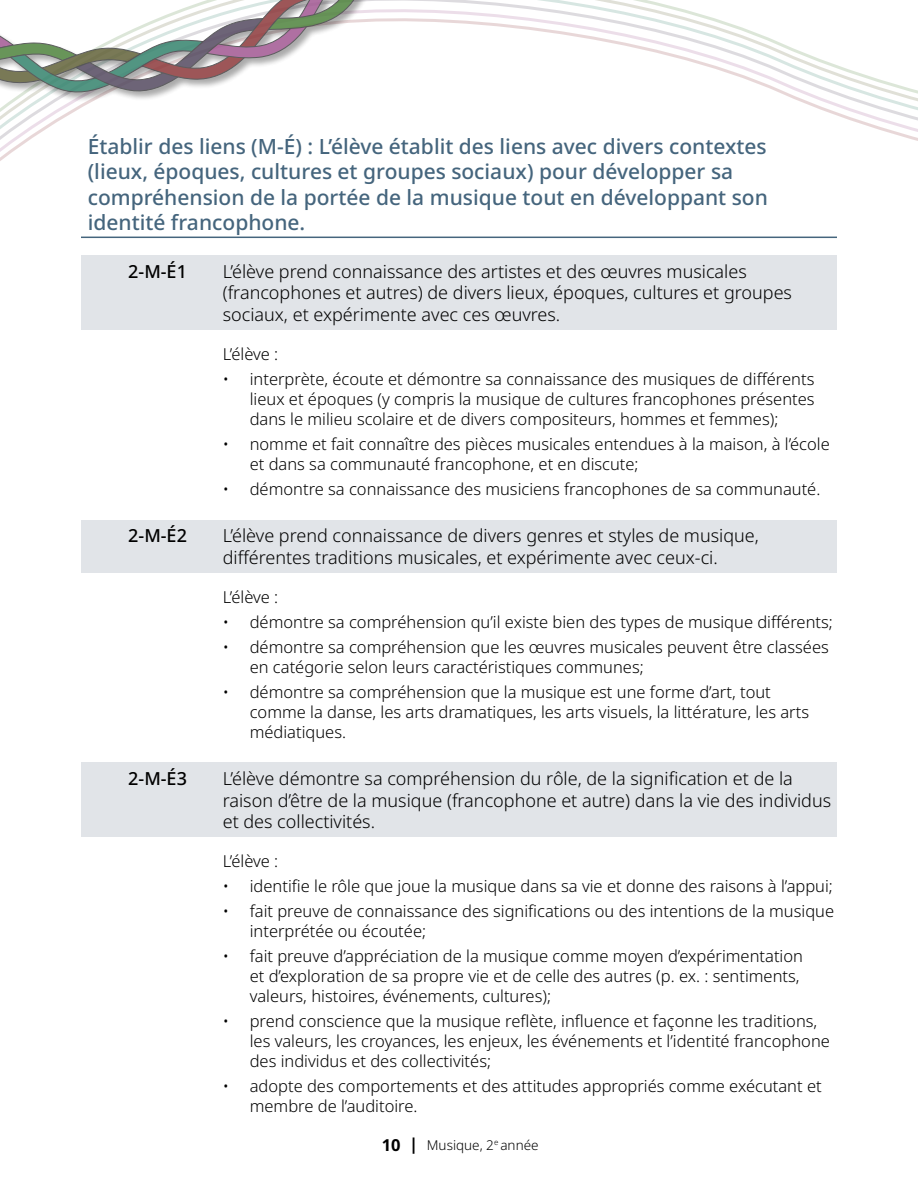
<style>
.page{position:relative;width:918px;height:1188px;background:#fff}
.page>*{position:absolute;margin:0;border:0;box-sizing:border-box;transform-origin:0 0}
.Header_Outcomes{font:500 21px/25.2px "Noto Sans";color:#45657d}
.GLO_arts{font:300 18px/21.6px "Noto Sans";color:#000}
.GLO_arts-2{font:500 18px "Noto Sans";color:#000}
.Bullet_Outcome_no_bullet{font:300 16.5px/19.8px "Noto Sans";color:#000}
.t1{font:300 13.5px "Noto Sans";color:#000}
.s1{font-weight:700;font-size:16.5px}
</style>
<div class="page">
<svg style="left:0;top:0;width:918px;height:161px"></svg>
<div style="left:0;top:0;width:514px;height:102px;background:#000;opacity:.4"></div>
<svg style="left:0;top:0;width:407px;height:96px"></svg>
<hr style="left:81px;top:237px;width:756px;height:1px;background:#45657d">
<div style="left:81px;top:255px;width:756px;height:75px;background:#e1e4e8"></div>
<div style="left:81px;top:520px;width:756px;height:52px;background:#e1e4e8"></div>
<div style="left:81px;top:763px;width:756px;height:74px;background:#e1e4e8"></div>
<h3 class="Header_Outcomes" style="left:88px;top:134px;width:682px">Établir des liens (M-É) : L’élève établit des liens avec divers contextes (lieux, époques, cultures et groupes sociaux) pour développer sa compréhension de la portée de la musique tout en développant son identité francophone.</h3>
<h4 class="GLO_arts-2" style="left:128px;top:259px;width:60px">2-M-É1</h4>
<h4 class="GLO_arts" style="left:223px;top:261px;width:571px">L’élève prend connaissance des artistes et des œuvres musicales (francophones et autres) de divers lieux, époques, cultures et groupes sociaux, et expérimente avec ces œuvres.</h4>
<p class="Bullet_Outcome_no_bullet" style="left:223px;top:344px;width:57px">L’élève :</p>
<p class="Bullet_Outcome_no_bullet" style="left:250px;top:369px;width:566px;text-align:justify;text-indent:-27px">• interprète, écoute et démontre sa connaissance des musiques de différents lieux et époques (y compris la musique de cultures francophones présentes dans le milieu scolaire et de divers compositeurs, hommes et femmes);</p>
<p class="Bullet_Outcome_no_bullet" style="left:250px;top:434px;width:582px;text-indent:-27px">• nomme et fait connaître des pièces musicales entendues à la maison, à l’école et dans sa communauté francophone, et en discute;</p>
<p class="Bullet_Outcome_no_bullet" style="left:223px;top:479px;width:599px">• démontre sa connaissance des musiciens francophones de sa communauté.</p>
<h4 class="GLO_arts-2" style="left:128px;top:523px;width:60px">2-M-É2</h4>
<h4 class="GLO_arts" style="left:223px;top:525px;width:538px">L’élève prend connaissance de divers genres et styles de musique, différentes traditions musicales, et expérimente avec ceux-ci.</h4>
<p class="Bullet_Outcome_no_bullet" style="left:223px;top:587px;width:57px">L’élève :</p>
<p class="Bullet_Outcome_no_bullet" style="left:223px;top:612px;width:612px">• démontre sa compréhension qu’il existe bien des types de musique différents;</p>
<p class="Bullet_Outcome_no_bullet" style="left:250px;top:638px;width:581px;text-indent:-27px">• démontre sa compréhension que les œuvres musicales peuvent être classées en catégorie selon leurs caractéristiques communes;</p>
<p class="Bullet_Outcome_no_bullet" style="left:250px;top:683px;width:561px;text-indent:-27px">• démontre sa compréhension que la musique est une forme d’art, tout comme la danse, les arts dramatiques, les arts visuels, la littérature, les arts médiatiques.</p>
<h4 class="GLO_arts-2" style="left:128px;top:766px;width:60px">2-M-É3</h4>
<h4 class="GLO_arts" style="left:223px;top:768px;width:610px">L’élève démontre sa compréhension du rôle, de la signification et de la raison d’être de la musique (francophone et autre) dans la vie des individus et des collectivités.</h4>
<p class="Bullet_Outcome_no_bullet" style="left:223px;top:852px;width:57px">L’élève :</p>
<p class="Bullet_Outcome_no_bullet" style="left:223px;top:877px;width:612px">• identifie le rôle que joue la musique dans sa vie et donne des raisons à l’appui;</p>
<p class="Bullet_Outcome_no_bullet" style="left:250px;top:902px;width:586px;text-indent:-27px">• fait preuve de connaissance des significations ou des intentions de la musique interprétée ou écoutée;</p>
<p class="Bullet_Outcome_no_bullet" style="left:250px;top:947px;width:555px;text-indent:-27px">• fait preuve d’appréciation de la musique comme moyen d’expérimentation et d’exploration de sa propre vie et de celle des autres (p. ex. : sentiments, valeurs, histoires, événements, cultures);</p>
<p class="Bullet_Outcome_no_bullet" style="left:250px;top:1012px;width:582px;text-indent:-27px">• prend conscience que la musique reflète, influence et façonne les traditions, les valeurs, les croyances, les enjeux, les événements et l’identité francophone des individus et des collectivités;</p>
<p class="Bullet_Outcome_no_bullet" style="left:250px;top:1077px;width:574px;text-indent:-27px">• adopte des comportements et des attitudes appropriés comme exécutant et membre de l’auditoire.</p>
<p class="t1" style="left:382px;top:1135px;width:158px"><span class="s1">10 |</span> Musique, 2<sup>e</sup> année</p>
</div>
